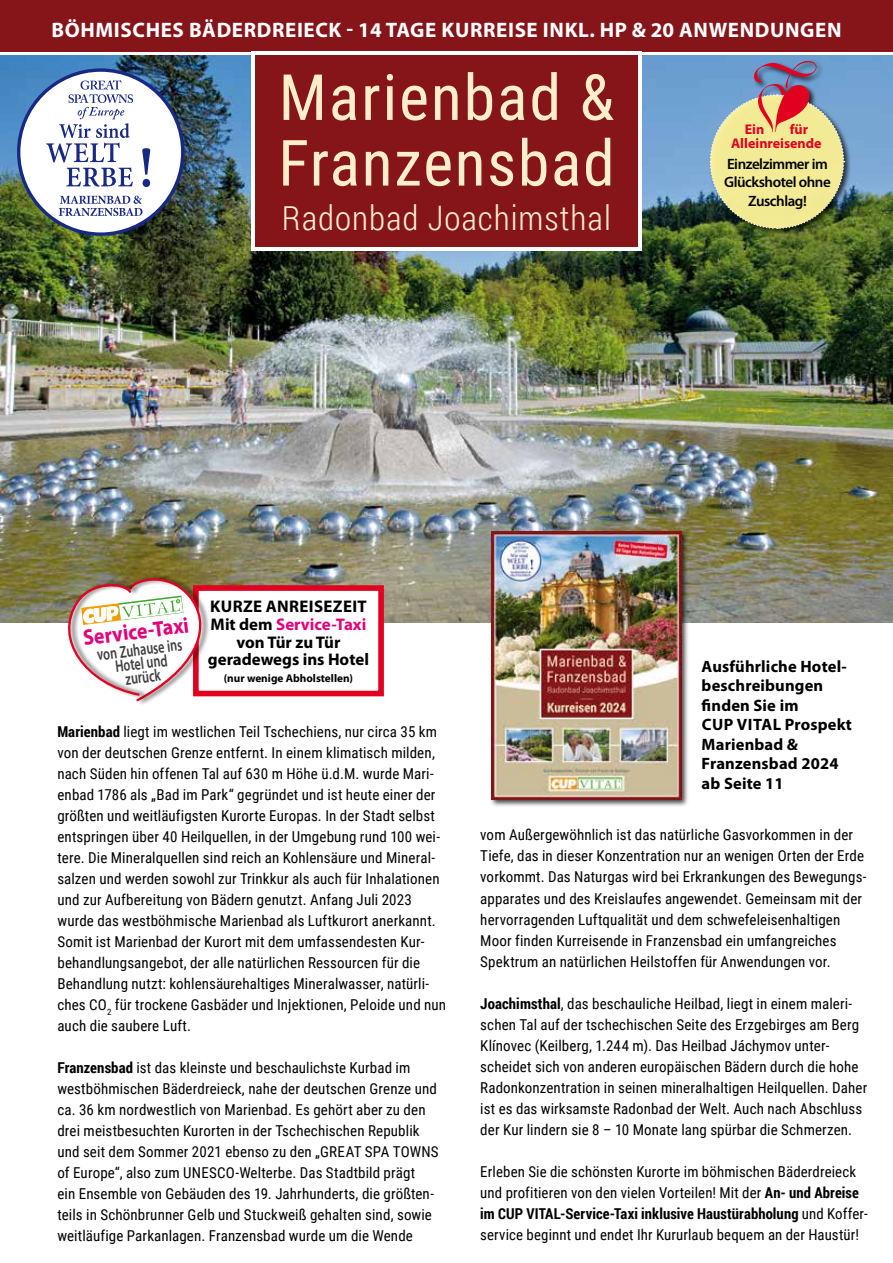
<style>
.page{position:relative;width:893px;height:1263px;background:#fff}
.page>*{position:absolute;margin:0;border:0;box-sizing:border-box;transform-origin:0 0}
.t1{font:63.75px/65.7px "Roboto Condensed";letter-spacing:.025em;color:#ffeecb}
.t2{font:300 33.75px "Roboto Condensed";letter-spacing:.03em;color:#ffeecb}
.t3{font:700 22.05px "Myriad Pro";color:#e2007a;scale:.9 1}
.t4{font:700 21px "Myriad Pro";letter-spacing:.03em;color:#fff}
.t5{font:600 17.1px/13.6px "Myriad Pro";color:#3e3d40;text-align:center;scale:.71 1}
.t6{font:700 16.8px/17.9px "Myriad Pro";color:#000;text-align:center}
.t7{font:700 16.5px/19.5px "Myriad Pro";letter-spacing:.01em;color:#000}
.t8{font:15px/21px "Roboto Condensed";letter-spacing:.01em;color:#000}
.t9{font:600 15px/18px "Myriad Pro";letter-spacing:-.03em;color:#000;text-align:center}
.t10{font:700 14.1px/14.1px "Myriad Pro";color:#e20020}
.t11{font:700 11.25px "Myriad Pro";color:#000}
.s1{color:#e2007a}
.s2{font-weight:700}
</style>
<div class="page">
<div style="left:0;top:0;width:893px;height:51px;background:#86151a"></div>
<img style="left:0;top:55px;width:893px;height:568px">
<div style="left:196px;top:588px;width:185px;height:105px;background:#fff"></div>
<div style="left:193px;top:585px;width:191px;height:111px;border:6px solid #e20020"></div>
<svg style="left:49px;top:569px;width:166px;height:134px"></svg>
<div style="left:708px;top:60px;width:143px;height:176px;background:#000;opacity:.75"></div>
<svg style="left:709px;top:61px;width:136px;height:169px"></svg>
<div style="left:19px;top:70px;width:164px;height:164px;background:#fff;border-radius:50%"></div>
<svg style="left:46px;top:80px;width:104px;height:107px"></svg>
<svg style="left:59px;top:196px;width:83px;height:20px"></svg>
<div style="left:490px;top:530px;width:200px;height:278px;background:#000;opacity:.75"></div>
<img style="left:491px;top:531px;width:190px;height:268px">
<div style="left:251px;top:51px;width:391px;height:199px;background:#fff"></div>
<div style="left:255px;top:55px;width:383px;height:191px;background:#86151a"></div>
<h3 class="t4" style="left:51px;top:16px;width:792px">BÖHMISCHES BÄDERDREIECK - 14 TAGE KURREISE INKL. HP &amp; 20 ANWENDUNGEN</h3>
<h1 class="t1" style="left:278px;top:62px;width:338px">Marienbad &amp;<br>Franzensbad</h1>
<h2 class="t2" style="left:282px;top:195px;width:330px">Radonbad Joachimsthal</h2>
<p class="t10" style="left:731px;top:121px;width:92px;text-indent:59px">für<br>Alleinreisende</p>
<p class="t9" style="left:724px;top:155px;width:108px">Einzelzimmer im<br>Glückshotel ohne<br>Zuschlag!</p>
<p class="t10" style="left:745px;top:121px;width:21px">Ein</p>
<h3 class="t3" style="left:82px;top:624px;width:120px;rotate:-7deg">Service-Taxi</h3>
<p class="t5" style="left:96px;top:647px;width:122px;rotate:-7deg">von Zuhause ins<br>Hotel und zurück</p>
<p class="t6" style="left:208px;top:597px;width:163px">KURZE ANREISEZEIT<br>Mit dem <span class="s1">Service-Taxi </span>von Tür zu Tür geradewegs ins Hotel</p>
<p class="t11" style="left:224px;top:671px;width:131px">(nur wenige Abholstellen)</p>
<p class="t8" style="left:57px;top:720px;width:390px"><span class="s2">Marienbad</span> liegt im westlichen Teil Tschechiens, nur circa 35 km von der deutschen Grenze entfernt. In einem klimatisch milden, nach Süden hin offenen Tal auf 630 m Höhe ü.d.M. wurde Mari&shy;enbad 1786 als „Bad im Park“ gegründet und ist heute einer der größten und weitläufigsten Kurorte Europas. In der Stadt selbst entspringen über 40 Heilquellen, in der Umgebung rund 100 wei&shy;tere. Die Mineralquellen sind reich an Kohlensäure und Mineral&shy;salzen und werden sowohl zur Trinkkur als auch für Inhalationen und zur Aufbereitung von Bädern genutzt. Anfang Juli 2023 wurde das westböhmische Marienbad als Luftkurort anerkannt.<br>Somit ist Marienbad der Kurort mit dem umfassendesten Kur&shy;behandlungsangebot, der alle natürlichen Ressourcen für die Behandlung nutzt: kohlensäurehaltiges Mineralwasser, natürli&shy;ches CO<sub>2</sub> für trockene Gasbäder und Injektionen, Peloide und nun auch die saubere Luft.</p>
<p class="t8" style="left:57px;top:1056px;width:383px"><span class="s2">Franzensbad</span> ist das kleinste und beschaulichste Kurbad im westböhmischen Bäderdreieck, nahe der deutschen Grenze und ca. 36 km nordwestlich von Marienbad. Es gehört aber zu den drei meistbesuchten Kurorten in der Tschechischen Republik und seit dem Sommer 2021 ebenso zu den „GREAT SPA TOWNS of Europe“, also zum UNESCO-Welterbe. Das Stadtbild prägt<br>ein Ensemble von Gebäuden des 19. Jahrhunderts, die größten&shy;teils in Schönbrunner Gelb und Stuckweiß gehalten sind, sowie weitläufige Parkanlagen. Franzensbad wurde um die Wende</p>
<p class="t7" style="left:702px;top:656px;width:152px">Ausführliche Hotel&shy;beschreibungen finden Sie im<br>CUP VITAL Prospekt<br>Marienbad &amp;<br>Franzensbad 2024 ab Seite 11</p>
<p class="t8" style="left:480px;top:824px;width:388px">vom Außergewöhnlich ist das natürliche Gasvorkommen in der Tiefe, das in dieser Konzentration nur an wenigen Orten der Erde vorkommt. Das Naturgas wird bei Erkrankungen des Bewegungs&shy;apparates und des Kreislaufes angewendet. Gemeinsam mit der hervorragenden Luftqualität und dem schwefeleisenhaltigen Moor finden Kurreisende in Franzensbad ein umfangreiches Spektrum an natürlichen Heilstoffen für Anwendungen vor.</p>
<p class="t8" style="left:480px;top:992px;width:388px"><span class="s2">Joachimsthal</span>, das beschauliche Heilbad, liegt in einem maleri&shy;schen Tal auf der tschechischen Seite des Erzgebirges am Berg Klínovec (Keilberg, 1.244 m). Das Heilbad Jáchymov unter&shy;scheidet sich von anderen europäischen Bädern durch die hohe Radonkonzentration in seinen mineralhaltigen Heilquellen. Daher ist es das wirksamste Radonbad der Welt. Auch nach Abschluss der Kur lindern sie 8 – 10 Monate lang spürbar die Schmerzen.</p>
<p class="t8" style="left:480px;top:1160px;width:389px">Erleben Sie die schönsten Kurorte im böhmischen Bäderdreieck und profitieren von den vielen Vorteilen! Mit der <span class="s2">An- und Abreise im CUP VITAL-Service-Taxi inklusive Haustürabholung</span> und Koffer&shy;service beginnt und endet Ihr Kururlaub bequem an der Haustür!</p>
</div>
